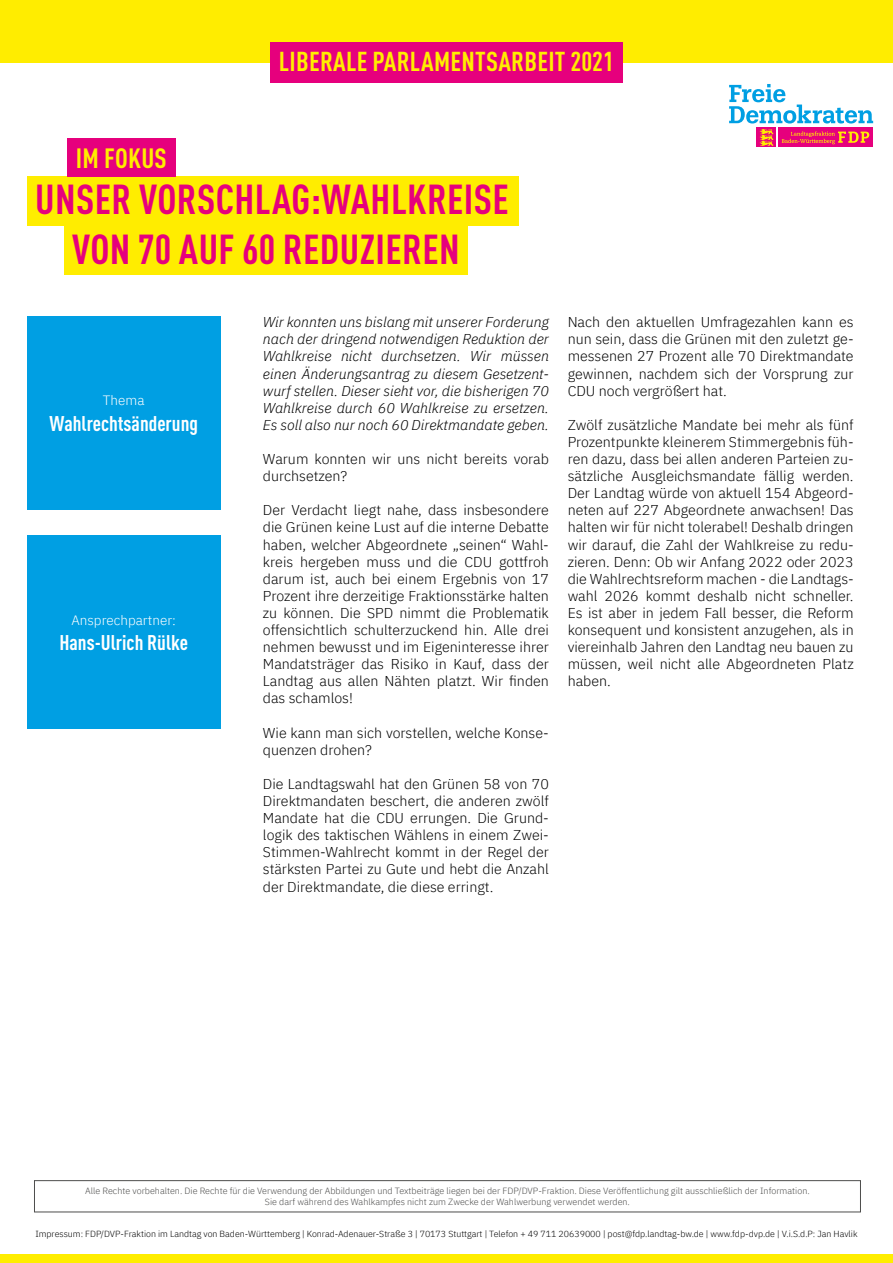
<style>
.page{position:relative;width:893px;height:1263px;background:#fff}
.page>*{position:absolute;margin:0;border:0;box-sizing:border-box;transform-origin:0 0}
.t1{font:700 condensed 41.25px/49.5px "DINOT";letter-spacing:.01em;color:#e6007d;text-align:center}
.t2{font:700 condensed 27.6px "DINOT";letter-spacing:.01em;color:#ffed00}
.t3{font:700 condensed 27px "DINOT";letter-spacing:.01em;color:#ffed00}
.t4{font:700 condensed 21px "DINOT";color:#fff}
.t5{font:300 14.25px/17.1px "IBM Plex Sans";color:#000;text-align:justify}
.t6{font:italic 300 14.25px/17.1px "IBM Plex Sans";color:#000;text-align:justify}
.t7{font:300 13.5px "IBM Plex Sans";color:#fff}
.t8{font:300 9px/10.8px "IBM Plex Sans";color:#4d4d4c;text-align:center}
.t9{font:300 8.85px "IBM Plex Sans";color:#000}
</style>
<div class="page">
<div style="left:27px;top:176px;width:492px;height:49px;background:#ffed00"></div>
<div style="left:0;top:0;width:893px;height:63px;background:#ffed00"></div>
<div style="left:270px;top:42px;width:353px;height:41px;background:#e6007d"></div>
<div style="left:778px;top:127px;width:95px;height:20px;background:#e6007d"></div>
<div style="left:756px;top:127px;width:20px;height:20px;background:#e6007d"></div>
<svg style="left:729px;top:84px;width:144px;height:62px"></svg>
<div style="left:34px;top:1180px;width:827px;height:32px;border:1px solid #4d4d4c"></div>
<div style="left:27px;top:316px;width:194px;height:193px;background:#009fe3"></div>
<div style="left:27px;top:535px;width:194px;height:194px;background:#009fe3"></div>
<div style="left:0;top:1255px;width:893px;height:8px;background:#ffed00"></div>
<div style="left:67px;top:138px;width:109px;height:38px;background:#e6007d"></div>
<div style="left:64px;top:225px;width:404px;height:50px;background:#ffed00"></div>
<h3 class="t3" style="left:279px;top:45px;width:336px">LIBERALE PARLAMENTSARBEIT 2021</h3>
<h2 class="t2" style="left:76px;top:141px;width:92px">IM FOKUS</h2>
<h1 class="t1" style="left:35px;top:174px;width:475px">UNSER VORSCHLAG:WAHLKREISE<br>VON 70 AUF 60 REDUZIEREN</h1>
<p class="t7" style="left:103px;top:390px;width:43px">Thema</p>
<h3 class="t4" style="left:49px;top:410px;width:150px">Wahlrechtsänderung</h3>
<p class="t7" style="left:71px;top:610px;width:106px">Ansprechpartner:</p>
<h3 class="t4" style="left:59px;top:630px;width:130px">Hans-Ulrich Rülke</h3>
<p class="t6" style="left:263px;top:312px;width:288px">Wir konnten uns bislang mit unserer Forderung nach der dringend notwendigen Reduktion der Wahlkreise nicht durchsetzen. Wir müssen einen Änderungsantrag zu diesem Gesetzent&shy;wurf stellen. Dieser sieht vor, die bisherigen 70<br>Wahlkreise durch 60 Wahlkreise zu ersetzen.<br>Es soll also nur noch 60 Direktmandate geben.</p>
<p class="t5" style="left:263px;top:449px;width:287px">Warum konnten wir uns nicht bereits vorab durchsetzen?</p>
<p class="t5" style="left:263px;top:500px;width:288px">Der Verdacht liegt nahe, dass insbesondere die Grünen keine Lust auf die interne Debatte haben, welcher Abgeordnete „seinen“ Wahl&shy;kreis hergeben muss und die CDU gottfroh darum ist, auch bei einem Ergebnis von 17<br>Prozent ihre derzeitige Fraktionsstärke halten zu können. Die SPD nimmt die Problematik offensichtlich schulterzuckend hin. Alle drei nehmen bewusst und im Eigeninteresse ihrer Mandatsträger das Risiko in Kauf, dass der Landtag aus allen Nähten platzt. Wir finden das schamlos!</p>
<p class="t5" style="left:263px;top:723px;width:287px">Wie kann man sich vorstellen, welche Konse&shy;quenzen drohen?</p>
<p class="t5" style="left:263px;top:774px;width:287px">Die Landtagswahl hat den Grünen 58 von 70<br>Direktmandaten beschert, die anderen zwölf Mandate hat die CDU errungen. Die Grund&shy;logik des taktischen Wählens in einem Zwei-Stimmen-Wahlrecht kommt in der Regel der stärksten Partei zu Gute und hebt die Anzahl der Direktmandate, die diese erringt.</p>
<p class="t5" style="left:568px;top:312px;width:287px">Nach den aktuellen Umfragezahlen kann es nun sein, dass die Grünen mit den zuletzt ge&shy;messenen 27 Prozent alle 70 Direktmandate gewinnen, nachdem sich der Vorsprung zur CDU noch vergrößert hat.</p>
<p class="t5" style="left:568px;top:415px;width:287px">Zwölf zusätzliche Mandate bei mehr als fünf Prozentpunkte kleinerem Stimmergebnis füh&shy;ren dazu, dass bei allen anderen Parteien zu&shy;sätzliche Ausgleichsmandate fällig werden.<br>Der Landtag würde von aktuell 154 Abgeord&shy;neten auf 227 Abgeordnete anwachsen! Das halten wir für nicht tolerabel! Deshalb dringen wir darauf, die Zahl der Wahlkreise zu redu&shy;zieren. Denn: Ob wir Anfang 2022 oder 2023 die Wahlrechtsreform machen - die Landtags&shy;wahl 2026 kommt deshalb nicht schneller.<br>Es ist aber in jedem Fall besser, die Reform konsequent und konsistent anzugehen, als in viereinhalb Jahren den Landtag neu bauen zu müssen, weil nicht alle Abgeordneten Platz haben.</p>
<p class="t8" style="left:85px;top:1185px;width:726px">Alle Rechte vorbehalten. Die Rechte für die Verwendung der Abbildungen und Textbeiträge liegen bei der FDP/DVP-Fraktion. Diese Veröffentlichung gilt ausschließlich der Information.<br>Sie darf während des Wahlkampfes nicht zum Zwecke der Wahlwerbung verwendet werden.</p>
<p class="t9" style="left:35px;top:1227px;width:824px">Impressum: FDP/DVP-Fraktion im Landtag von Baden-Württemberg | Konrad-Adenauer-Straße 3 | 70173 Stuttgart | Telefon + 49 711 20639000 | post@fdp.landtag-bw.de | www.fdp-dvp.de | V.i.S.d.P: Jan Havlik</p>
</div>
